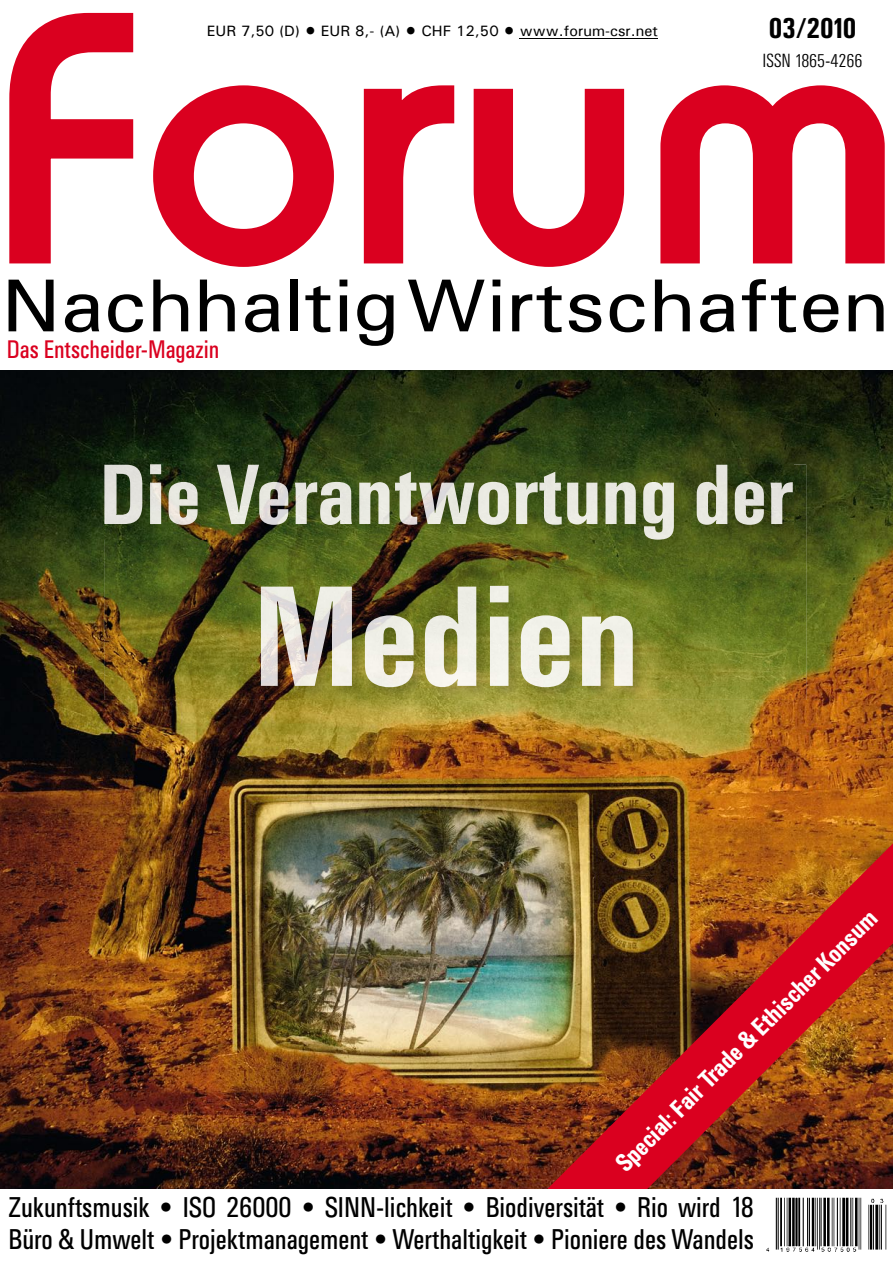
<style>
.page{position:relative;width:893px;height:1263px;background:#fff}
.page>*{position:absolute;margin:0;border:0;box-sizing:border-box;transform-origin:0 0}
.t1{font:500 345px "Bauhaus";letter-spacing:.04em;color:#da001f}
.t2{font:75.15px "Univers";color:#000;scale:1.08 1}
.t3{font:condensed 27px/31.5px "Univers SB";color:#000}
.t4{font:27px "Univers SB Med Con";letter-spacing:-.03em;color:#000}
.t5{font:24px "Univers SB Med Con";color:#fff}
.t6{font:condensed 24px "Univers SB";color:#da001f}
.t7{font:18px "Univers SB Lig Con";color:#000}
.t8{font:15px "Univers";color:#000}
</style>
<div class="page">
<img style="left:0;top:370px;width:893px;height:819px">
<svg style="left:9px;top:12px;width:125px;height:252px"></svg>
<svg style="left:153px;top:85px;width:181px;height:182px"></svg>
<svg style="left:363px;top:85px;width:92px;height:179px"></svg>
<svg style="left:473px;top:88px;width:152px;height:179px"></svg>
<svg style="left:660px;top:85px;width:225px;height:179px"></svg>
<hr style="left:520px;top:39px;width:138px;height:1px;background:#000">
<img style="left:534px;top:843px;width:359px;height:346px">
<img style="left:766px;top:1198px;width:121px;height:54px">
<img style="left:104px;top:540px;width:54px;height:160px">
<img style="left:752px;top:464px;width:54px;height:236px">
<img style="left:158px;top:540px;width:594px;height:65px">
<img style="left:158px;top:605px;width:108px;height:95px">
<img style="left:590px;top:605px;width:162px;height:95px">
<img style="left:266px;top:687px;width:324px;height:13px">
<img style="left:104px;top:464px;width:689px;height:76px">
<img style="left:261px;top:586px;width:372px;height:101px">
<h1 class="t1" style="left:4px;top:-65px;width:894px">Forum</h1>
<p class="t4" style="left:769px;top:13px;width:89px">03/2010</p>
<p class="t8" style="left:207px;top:21px;width:453px">EUR 7,50 (D) • EUR 8,- (A) • CHF 12,50 • www.forum-csr.net</p>
<p class="t7" style="left:763px;top:50px;width:101px">ISSN 1865-4266</p>
<h2 class="t2" style="left:2px;top:259px;width:823px">Nachhaltig Wirtschaften</h2>
<p class="t6" style="left:7px;top:335px;width:214px">Das Entscheider-Magazin</p>
<p class="t5" style="left:610px;top:1157px;width:360px;rotate:-45deg">Special: Fair Trade &amp; Ethischer Konsum</p>
<p class="t3" style="left:9px;top:1192px;width:747px">Zukunftsmusik • ISO 26000 • SINN-lichkeit • Biodiversität • Rio wird 18<br>Büro &amp; Umwelt • Projektmanagement • Werthaltigkeit • Pioniere des Wandels</p>
</div>
